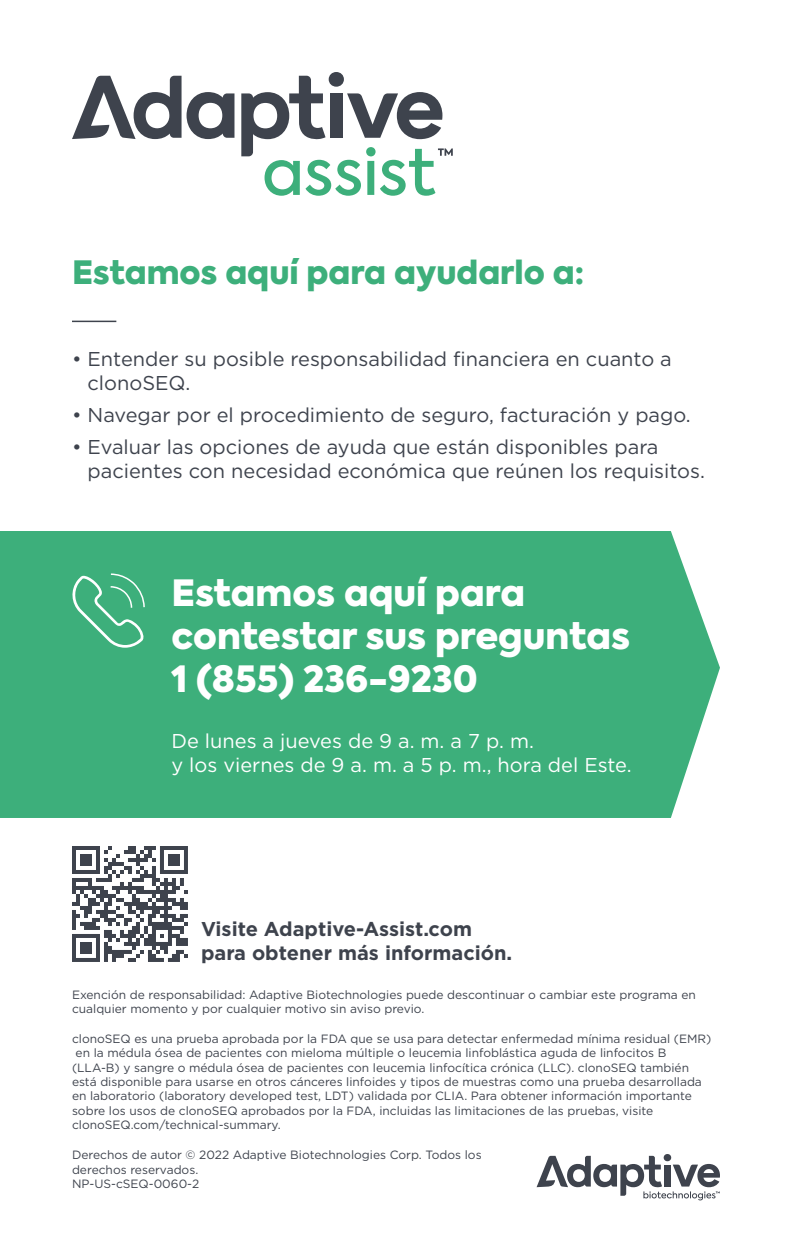
<style>
.page{position:relative;width:792px;height:1260px;background:#fff}
.page>*{position:absolute;margin:0;border:0;box-sizing:border-box;transform-origin:0 0}
.t1{font:900 36px/43.2px "Axiforma";color:#fff}
.t2{font:900 32px "Axiforma";color:#3daf7b}
.t3{font:20px/24px "Gotham";color:#3e434d}
.t4{font:20px/24px "Gotham";color:#fff}
.t5{font:700 20px/24px "Gotham";color:#3e434d}
.t6{font:12px/14.4px "Gotham";color:#3e434d}
</style>
<div class="page">
<hr style="left:72px;top:321px;width:44px;height:1px;background:#3e434d">
<div style="left:0;top:531px;width:720px;height:287px;background:#3daf7b"></div>
<svg style="left:70px;top:573px;width:76px;height:75px;background:#55b98b"></svg>
<div style="left:329px;top:72px;width:15px;height:15px;background:#3e434d;border-radius:50%"></div>
<svg style="left:72px;top:76px;width:162px;height:63px"></svg>
<svg style="left:241px;top:76px;width:212px;height:120px"></svg>
<div style="left:664px;top:1154px;width:7px;height:7px;background:#3e434d;border-radius:50%"></div>
<svg style="left:537px;top:1156px;width:183px;height:44px"></svg>
<svg style="left:72px;top:846px;width:116px;height:116px"></svg>
<div style="left:80px;top:942px;width:12px;height:12px;background:#3e434d"></div>
<p class="t2" style="left:72px;top:249px;width:514px">Estamos aquí para ayudarlo a:</p>
<p class="t3" style="left:88px;top:347px;width:586px;text-indent:-16px">• Entender su posible responsabilidad financiera en cuanto a clonoSEQ.</p>
<p class="t3" style="left:72px;top:403px;width:620px">• Navegar por el procedimiento de seguro, facturación y pago.</p>
<p class="t3" style="left:88px;top:435px;width:619px;text-indent:-16px">• Evaluar las opciones de ayuda que están disponibles para pacientes con necesidad económica que reúnen los requisitos.</p>
<p class="t1" style="left:171px;top:571px;width:460px">Estamos aquí para contestar sus preguntas</p>
<p class="t1" style="left:171px;top:658px;width:308px">1 (855) 236-9230</p>
<p class="t4" style="left:171px;top:729px;width:462px">De lunes a jueves de 9 a. m. a 7 p. m.<br>y los viernes de 9 a. m. a 5 p. m., hora del Este.</p>
<p class="t5" style="left:201px;top:917px;width:313px">Visite Adaptive-Assist.com para obtener más información.</p>
<p class="t6" style="left:72px;top:987px;width:625px">Exención de responsabilidad: Adaptive Biotechnologies puede descontinuar o cambiar este programa en cualquier momento y por cualquier motivo sin aviso previo.</p>
<p class="t6" style="left:72px;top:1031px;width:641px">clonoSEQ es una prueba aprobada por la FDA que se usa para detectar enfermedad mínima residual (EMR) en la médula ósea de pacientes con mieloma múltiple o leucemia linfoblástica aguda de linfocitos B (LLA-B) y sangre o médula ósea de pacientes con leucemia linfocítica crónica (LLC). clonoSEQ también está disponible para usarse en otros cánceres linfoides y tipos de muestras como una prueba desarrollada en laboratorio (laboratory developed test, LDT) validada por CLIA. Para obtener información importante sobre los usos de clonoSEQ aprobados por la FDA, incluidas las limitaciones de las pruebas, visite clonoSEQ.com/technical-summary.</p>
<p class="t6" style="left:72px;top:1148px;width:411px">Derechos de autor © 2022 Adaptive Biotechnologies Corp. Todos los derechos reservados.<br>NP-US-cSEQ-0060-2</p>
</div>
